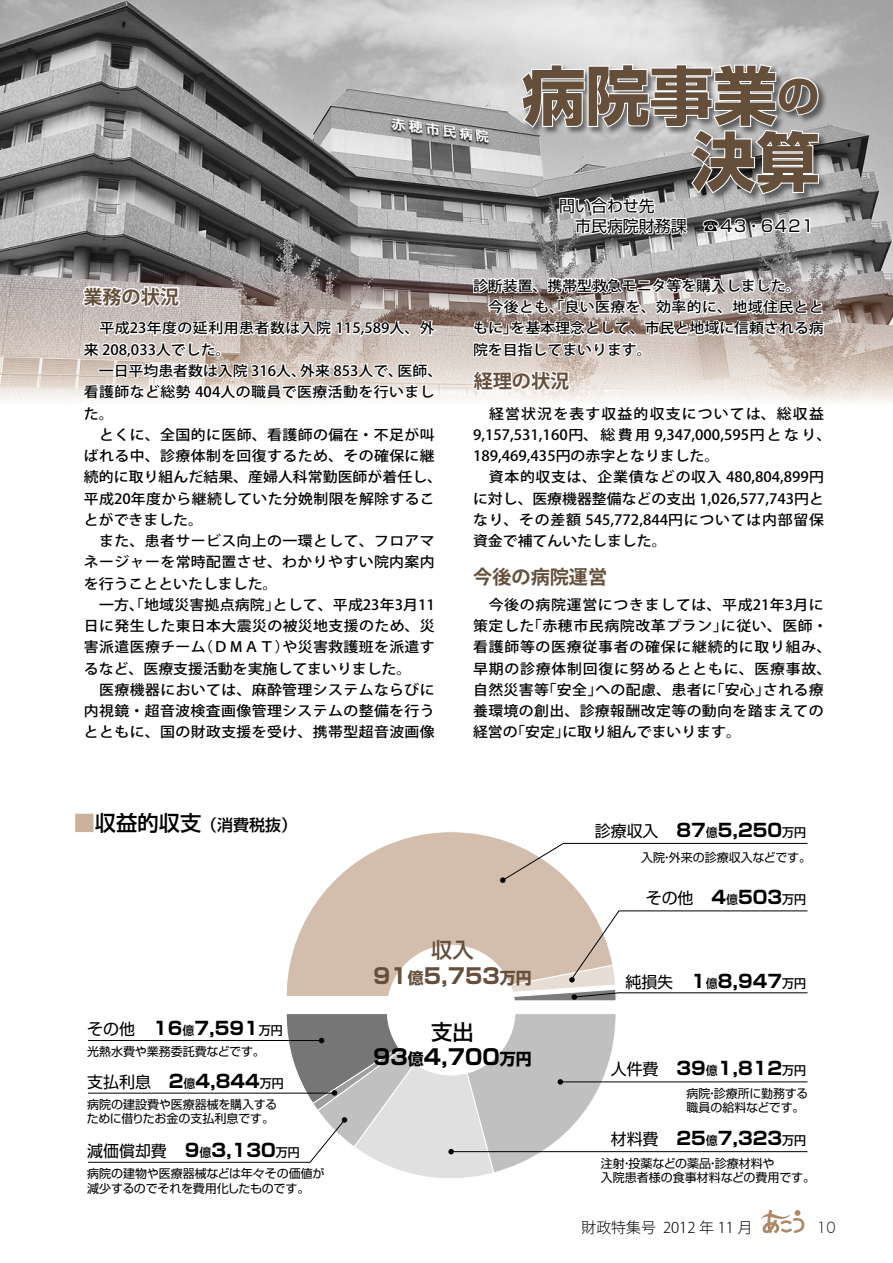
<style>
.page{position:relative;width:893px;height:1263px;background:#fff}
.page>*{position:absolute;margin:0;border:0;box-sizing:border-box;transform-origin:0 0}
.t1{font:700 63.75px "Shin Go Pro";color:#654f3b}
.t2{font:21.3px "Shin Go Pro Bold 90 msp RKSJ H";color:#654f3b}
.t3{font:21.3px "Shin Go Pro Bold 90 msp RKSJ H";color:#000}
.t4{font:21.3px "Shin Go Pro Medium 90 msp RKSJ H";color:#654f3b}
.t5{font:21.3px "Shin Go Pro Medium 90 msp RKSJ H";color:#000}
.t6{font:700 19.2px "Koz Go Pro";color:#654f3b}
.t7{font:18px "Shin Go Pro Bold 90 msp RKSJ H";color:#000}
.t8{font:15.9px "Shin Go Pro";color:#000}
.t9{font:500 15.9px "Shin Go Pro";color:#000}
.t10{font:300 14.85px "Koz Go Pro";color:#000}
.t11{font:300 14.85px "Futura";color:#000}
.t12{font:500 14.1px/21.3px "Koz Go Pro";letter-spacing:.025em;color:#000;scale:1.05 1}
.t13{font:500 14.1px/21.3px "Koz Go Pro";color:#000;scale:1.05 1}
.t14{font:500 14.1px/21.3px "Koz Go Pro";letter-spacing:.005em;color:#000;scale:1.05 1}
.t15{font:12px/14.4px "Shin Go Pro Regular 90 msp RKSJ H";color:#000}
.s1{font-size:42.45px}
.s2{font-size:21.3px;color:#cab29d}
.s3{font-size:21.3px}
.s4{font-family:"Shin Go Pro Regular 90 msp RKSJ H";font-size:15.9px}
.s5{font-family:"Shin Go Pro Medium 90 msp RKSJ H";font-size:12px}
.s6{font-size:15.9px}
</style>
<div class="page">
<img style="left:0;top:0;width:893px;height:403px">
<svg style="left:286px;top:832px;width:328px;height:164px"></svg>
<div style="left:387px;top:947px;width:128px;height:128px;background:#fff;border-radius:50%"></div>
<svg style="left:450px;top:843px;width:358px;height:309px"></svg>
<svg style="left:500px;top:877px;width:6px;height:6px"></svg>
<svg style="left:450px;top:910px;width:358px;height:92px"></svg>
<svg style="left:88px;top:1012px;width:529px;height:166px"></svg>
<svg style="left:76px;top:215px;width:363px;height:188px"></svg>
<svg style="left:466px;top:63px;width:364px;height:340px"></svg>
<svg style="left:760px;top:1210px;width:45px;height:23px"></svg>
<h1 class="t1" style="left:522px;top:45px;width:299px">病院事業<span class="s1">の</span></h1>
<h3 class="t6" style="left:83px;top:284px;width:97px">業務の状況</h3>
<p class="t12" style="left:84px;top:318px;width:343px">　平成23年度の延利用患者数は入院 115,589人、外来 208,033人でした。<br>　一日平均患者数は入院 316人、外来 853人で、医師、看護師など総勢 404人の職員で医療活動を行いました。<br>　とくに、全国的に医師、看護師の偏在・不足が叫ばれる中、診療体制を回復するため、その確保に継続的に取り組んだ結果、産婦人科常勤医師が着任し、平成20年度から継続していた分娩制限を解除することができました。<br>　また、患者サービス向上の一環として、フロアマネージャーを常時配置させ、わかりやすい院内案内を行うことといたしました。<br>　一方、「地域災害拠点病院」として、平成23年3月11日に発生した東日本大震災の被災地支援のため、災害派遣医療チーム（ＤＭＡＴ）や災害救護班を派遣するなど、医療支援活動を実施してまいりました。<br>　医療機器においては、麻酔管理システムならびに内視鏡・超音波検査画像管理システムの整備を行うとともに、国の財政支援を受け、携帯型超音波画像</p>
<p class="t9" style="left:74px;top:812px;width:225px"><span class="s2">■</span><span class="s3">収益的収支</span>（消費税抜）</p>
<h1 class="t1" style="left:692px;top:111px;width:129px">決算</h1>
<p class="t8" style="left:559px;top:213px;width:258px">　市民病院財務課　☎４３・６４２１</p>
<p class="t8" style="left:559px;top:193px;width:97px">問い合わせ先</p>
<p class="t14" style="left:473px;top:276px;width:336px">診断装置、携帯型救急モニタ等を購入しました。<br>　今後とも、「良い医療を、効率的に、地域住民とともに」を基本理念として、市民と地域に信頼される病院を目指してまいります。</p>
<h3 class="t6" style="left:474px;top:369px;width:97px">経理の状況</h3>
<p class="t13" style="left:473px;top:403px;width:343px">　経営状況を表す収益的収支については、総収益<br>9,157,531,160円、総費用 9,347,000,595円となり、<br>189,469,435円の赤字となりました。<br>　資本的収支は、企業債などの収入 480,804,899円に対し、医療機器整備などの支出 1,026,577,743円となり、その差額 545,772,844円については内部留保資金で補てんいたしました。</p>
<h3 class="t6" style="left:473px;top:564px;width:135px">今後の病院運営</h3>
<p class="t12" style="left:473px;top:595px;width:343px">　今後の病院運営につきましては、平成21年3月に策定した「赤穂市民病院改革プラン」に従い、医師・看護師等の医療従事者の確保に継続的に取り組み、早期の診療体制回復に努めるとともに、医療事故、自然災害等「安全」への配慮、患者に「安心」される療養環境の創出、診療報酬改定等の動向を踏まえての経営の「安定」に取り組んでまいります。</p>
<p class="t7" style="left:595px;top:816px;width:213px"><span class="s4">診療収入</span> 87<span class="s5">億</span>5,250<span class="s5">万円</span></p>
<p class="t15" style="left:641px;top:849px;width:171px">入院・外来の診療収入などです。</p>
<p class="t7" style="left:646px;top:883px;width:162px"><span class="s4">その他</span> 4<span class="s5">億</span>503<span class="s5">万円</span></p>
<p class="t7" style="left:87px;top:1014px;width:197px"><span class="s4">その他</span> 16<span class="s5">億</span>7,591<span class="s5">万円</span></p>
<p class="t15" style="left:87px;top:1043px;width:179px">光熱水費や業務委託費などです。</p>
<p class="t7" style="left:87px;top:1066px;width:198px"><span class="s4">支払利息</span> 2<span class="s5">億</span>4,844<span class="s5">万円</span></p>
<p class="t15" style="left:87px;top:1096px;width:192px">病院の建設費や医療器械を購入するために借りたお金の支払利息です。</p>
<p class="t7" style="left:87px;top:1135px;width:214px"><span class="s4">減価償却費</span> 9<span class="s5">億</span>3,130<span class="s5">万円</span></p>
<p class="t15" style="left:87px;top:1165px;width:239px">病院の建物や医療器械などは年々その価値が減少するのでそれを費用化したものです。</p>
<h2 class="t4" style="left:431px;top:932px;width:44px">収入</h2>
<h2 class="t2" style="left:373px;top:958px;width:160px">91<span class="s6">億</span>5,753<span class="s6">万円</span></h2>
<h2 class="t5" style="left:431px;top:1014px;width:44px">支出</h2>
<h2 class="t3" style="left:373px;top:1040px;width:160px">93<span class="s6">億</span>4,700<span class="s6">万円</span></h2>
<p class="t7" style="left:625px;top:967px;width:182px"><span class="s4">純損失</span> 1<span class="s5">億</span>8,947<span class="s5">万円</span></p>
<p class="t7" style="left:611px;top:1054px;width:197px"><span class="s4">人件費</span> 39<span class="s5">億</span>1,812<span class="s5">万円</span></p>
<p class="t15" style="left:686px;top:1084px;width:123px">病院・診療所に勤務する職員の給料などです。</p>
<p class="t7" style="left:611px;top:1124px;width:197px"><span class="s4">材料費</span> 25<span class="s5">億</span>7,323<span class="s5">万円</span></p>
<p class="t15" style="left:601px;top:1154px;width:216px">注射・投薬などの薬品・診療材料や<br>入院患者様の食事材料などの費用です。</p>
<p class="t10" style="left:581px;top:1218px;width:173px">財政特集号 2012 年 11 月</p>
<p class="t11" style="left:817px;top:1217px;width:20px">10</p>
</div>
